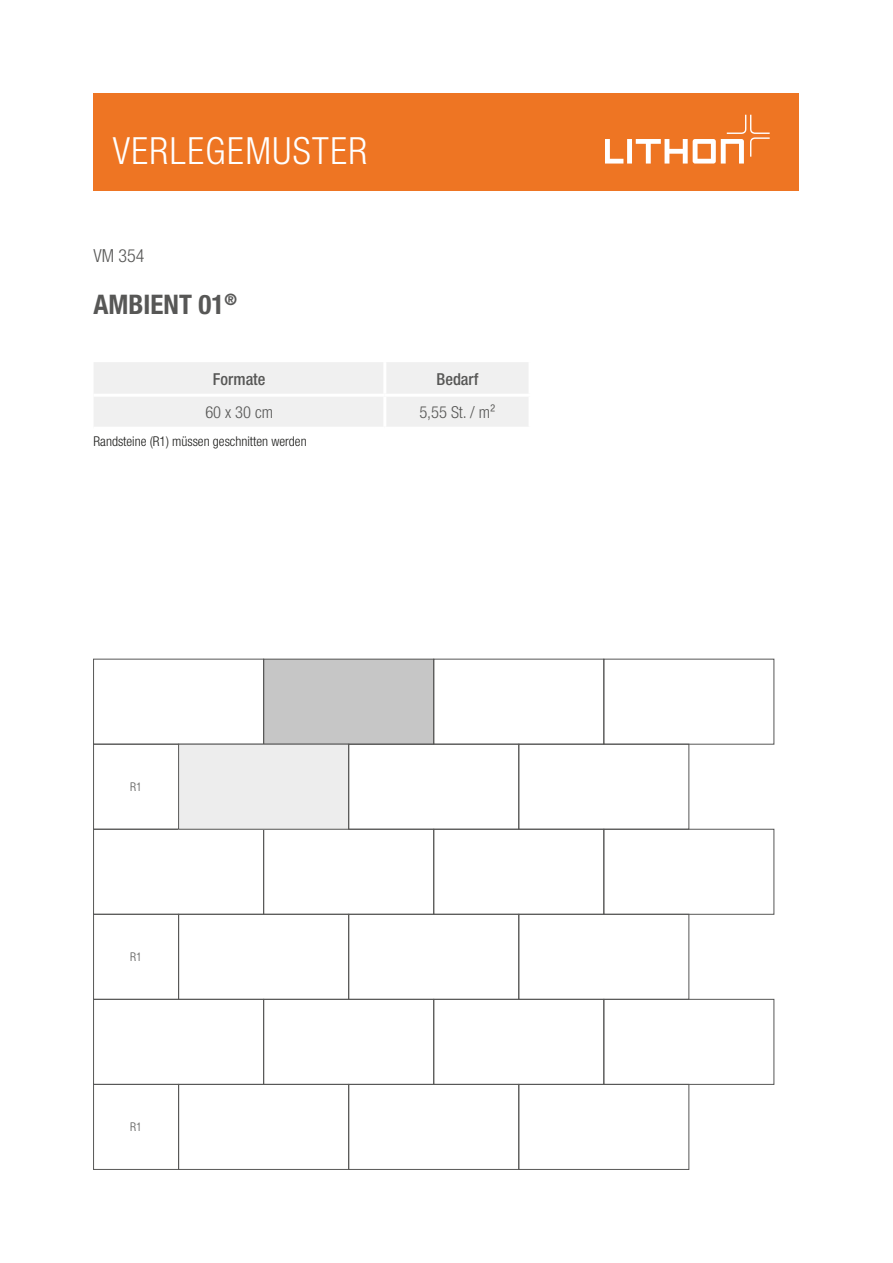
<style>
.page{position:relative;width:893px;height:1263px;background:#fff}
.page>*{position:absolute;margin:0;border:0;box-sizing:border-box;transform-origin:0 0}
.t1{font:300 condensed 37.5px "Helvetica Neue LT Pro";letter-spacing:.04em;color:#fff}
.t2{font:700 condensed 27px "Helvetica Neue LT Pro";color:#575756}
.t3{font:300 condensed 18px "Helvetica Neue LT Pro";color:#575756}
.t4{font:300 condensed 16.5px "Helvetica Neue LT Pro";color:#575756}
.t5{font:500 condensed 16.5px "Helvetica Neue LT Pro";color:#575756}
.t6{font:300 condensed 13.5px "Helvetica Neue LT Pro";color:#1d1d1b}
.t7{font:300 condensed 12px "Helvetica Neue LT Pro";color:#575756}
</style>
<div class="page">
<div style="left:94px;top:94px;width:705px;height:97px;background:#ee7523"></div>
<svg style="left:605px;top:115px;width:165px;height:49px"></svg>
<div style="left:264px;top:659px;width:170px;height:85px;background:#c6c6c6"></div>
<div style="left:263px;top:659px;width:171px;height:85px;border:1px solid #575756"></div>
<div style="left:93px;top:744px;width:86px;height:86px;border:1px solid #575756"></div>
<div style="left:93px;top:659px;width:171px;height:85px;border:1px solid #575756"></div>
<div style="left:179px;top:744px;width:170px;height:85px;background:#ededed"></div>
<div style="left:178px;top:744px;width:171px;height:86px;border:1px solid #575756"></div>
<div style="left:93px;top:914px;width:86px;height:86px;border:1px solid #575756"></div>
<div style="left:178px;top:914px;width:171px;height:86px;border:1px solid #575756"></div>
<div style="left:348px;top:744px;width:171px;height:86px;border:1px solid #575756"></div>
<div style="left:433px;top:829px;width:171px;height:86px;border:1px solid #575756"></div>
<div style="left:348px;top:914px;width:171px;height:86px;border:1px solid #575756"></div>
<div style="left:518px;top:744px;width:171px;height:86px;border:1px solid #575756"></div>
<div style="left:603px;top:829px;width:171px;height:86px;border:1px solid #575756"></div>
<div style="left:518px;top:914px;width:171px;height:86px;border:1px solid #575756"></div>
<div style="left:93px;top:999px;width:171px;height:86px;border:1px solid #575756"></div>
<div style="left:263px;top:999px;width:171px;height:86px;border:1px solid #575756"></div>
<div style="left:433px;top:999px;width:171px;height:86px;border:1px solid #575756"></div>
<div style="left:603px;top:999px;width:171px;height:86px;border:1px solid #575756"></div>
<div style="left:93px;top:1084px;width:86px;height:86px;border:1px solid #575756"></div>
<div style="left:178px;top:1084px;width:171px;height:86px;border:1px solid #575756"></div>
<div style="left:348px;top:1084px;width:171px;height:86px;border:1px solid #575756"></div>
<div style="left:518px;top:1084px;width:171px;height:86px;border:1px solid #575756"></div>
<div style="left:94px;top:362px;width:434px;height:65px;background:#f0f0f0"></div>
<hr style="left:94px;top:394px;width:291px;height:3px;background:#fff">
<hr style="left:383px;top:362px;width:3px;height:32px;background:#fff">
<hr style="left:385px;top:394px;width:146px;height:3px;background:#fff">
<hr style="left:383px;top:397px;width:3px;height:30px;background:#fff">
<h1 class="t1" style="left:113px;top:128px;width:256px">VERLEGEMUSTER</h1>
<h3 class="t3" style="left:94px;top:245px;width:52px">VM 354</h3>
<h2 class="t2" style="left:94px;top:288px;width:145px">AMBIENT 01<sup>®</sup></h2>
<p class="t5" style="left:213px;top:369px;width:54px">Formate</p>
<p class="t5" style="left:436px;top:369px;width:43px">Bedarf</p>
<p class="t4" style="left:205px;top:402px;width:69px">60 x 30 cm</p>
<p class="t4" style="left:419px;top:402px;width:78px">5,55 St. / m²</p>
<p class="t6" style="left:94px;top:434px;width:215px">Randsteine (R1) müssen geschnitten werden</p>
<p class="t7" style="left:130px;top:780px;width:13px">R1</p>
<p class="t7" style="left:130px;top:950px;width:13px">R1</p>
<p class="t7" style="left:130px;top:1120px;width:13px">R1</p>
</div>
